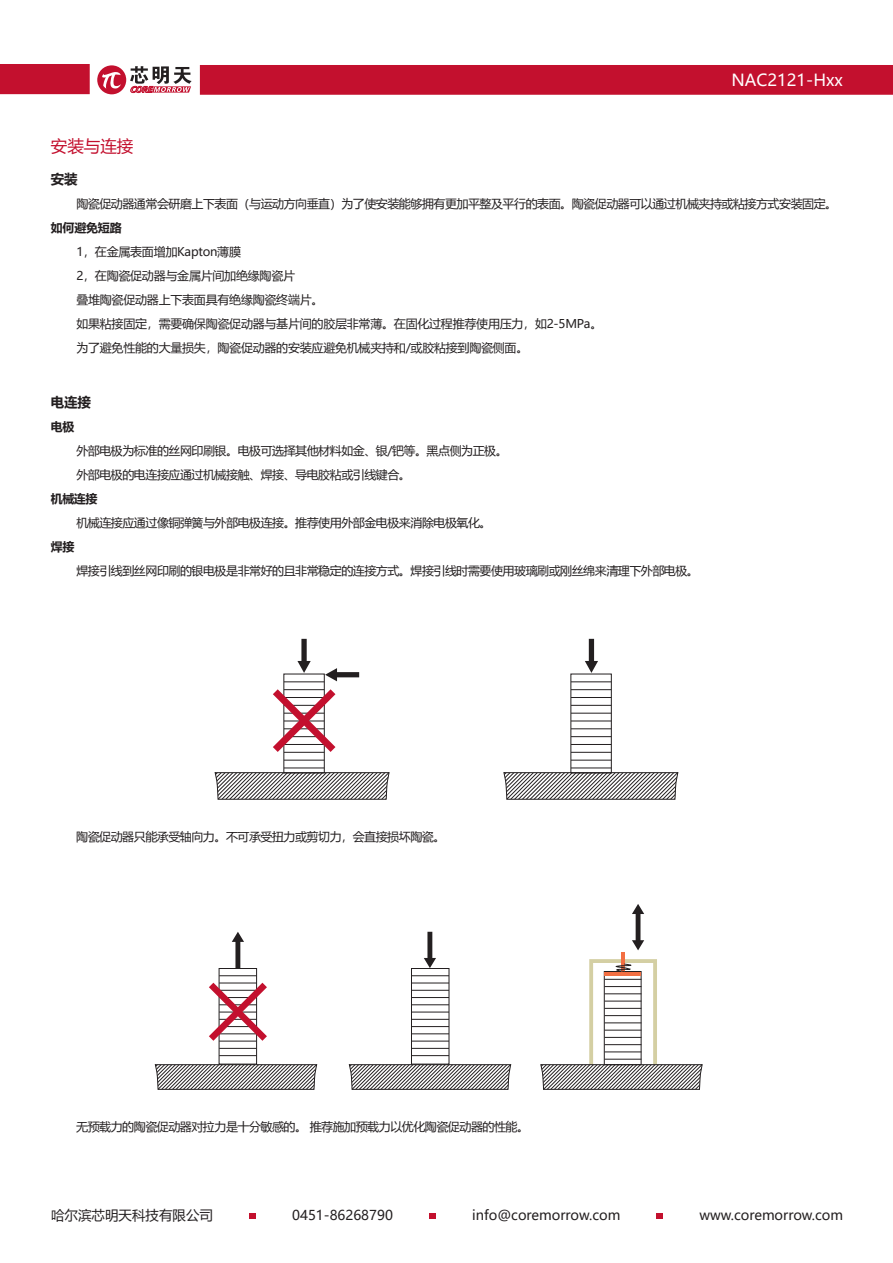
<style>
.page{position:relative;width:893px;height:1263px;background:#fff}
.page>*{position:absolute;margin:0;border:0;box-sizing:border-box;transform-origin:0 0}
.t1{font:16.5px "Microsoft Ya Hei";color:#fff}
.t2{font:16.5px "Microsoft Ya Hei";color:#c3102e}
.t3{font:13.5px "Microsoft Ya Hei";color:#231f20}
.t4{font:700 13.5px "Microsoft Ya Hei";color:#231f20}
.t5{font:12px/24px "Microsoft Ya Hei";letter-spacing:-.04em;color:#231f20}
.t6{font:12px/24px "Microsoft Ya Hei";letter-spacing:-.02em;color:#231f20}
.t7{font:700 12px "Microsoft Ya Hei";letter-spacing:-.03em;color:#231f20}
</style>
<div class="page">
<hr style="left:571px;top:767px;width:40px;height:1px;background:#231f20">
<hr style="left:571px;top:760px;width:40px;height:1px;background:#231f20">
<hr style="left:571px;top:752px;width:40px;height:1px;background:#231f20">
<hr style="left:571px;top:744px;width:40px;height:1px;background:#231f20">
<hr style="left:571px;top:736px;width:40px;height:1px;background:#231f20">
<hr style="left:571px;top:728px;width:40px;height:1px;background:#231f20">
<hr style="left:571px;top:721px;width:40px;height:1px;background:#231f20">
<hr style="left:571px;top:713px;width:40px;height:1px;background:#231f20">
<hr style="left:571px;top:705px;width:40px;height:1px;background:#231f20">
<hr style="left:571px;top:697px;width:40px;height:1px;background:#231f20">
<hr style="left:571px;top:689px;width:40px;height:1px;background:#231f20">
<hr style="left:571px;top:681px;width:40px;height:1px;background:#231f20">
<div style="left:570px;top:674px;width:42px;height:99px;border:1px solid #231f20"></div>
<svg style="left:585px;top:639px;width:13px;height:34px"></svg>
<svg style="left:503px;top:772px;width:176px;height:28px"></svg>
<hr style="left:284px;top:767px;width:40px;height:1px;background:#231f20">
<hr style="left:284px;top:760px;width:40px;height:1px;background:#231f20">
<hr style="left:284px;top:752px;width:40px;height:1px;background:#231f20">
<hr style="left:284px;top:681px;width:40px;height:1px;background:#231f20">
<div style="left:283px;top:674px;width:42px;height:99px;border:1px solid #231f20"></div>
<svg style="left:273px;top:689px;width:62px;height:63px"></svg>
<svg style="left:325px;top:668px;width:34px;height:13px"></svg>
<svg style="left:297px;top:639px;width:14px;height:34px"></svg>
<svg style="left:214px;top:772px;width:176px;height:28px"></svg>
<hr style="left:412px;top:1055px;width:37px;height:1px;background:#231f20">
<hr style="left:219px;top:1055px;width:38px;height:1px;background:#231f20">
<hr style="left:412px;top:1048px;width:37px;height:1px;background:#231f20">
<hr style="left:219px;top:1048px;width:38px;height:1px;background:#231f20">
<hr style="left:412px;top:1041px;width:37px;height:1px;background:#231f20">
<hr style="left:219px;top:1041px;width:38px;height:1px;background:#231f20">
<hr style="left:412px;top:1033px;width:37px;height:1px;background:#231f20">
<hr style="left:412px;top:1026px;width:37px;height:1px;background:#231f20">
<hr style="left:412px;top:1019px;width:37px;height:1px;background:#231f20">
<hr style="left:412px;top:1012px;width:37px;height:1px;background:#231f20">
<hr style="left:412px;top:1004px;width:37px;height:1px;background:#231f20">
<hr style="left:412px;top:997px;width:37px;height:1px;background:#231f20">
<hr style="left:412px;top:990px;width:37px;height:1px;background:#231f20">
<hr style="left:412px;top:983px;width:37px;height:1px;background:#231f20">
<hr style="left:412px;top:975px;width:37px;height:1px;background:#231f20">
<hr style="left:219px;top:975px;width:38px;height:1px;background:#231f20">
<div style="left:411px;top:968px;width:38px;height:96px;border:1px solid #231f20"></div>
<div style="left:219px;top:968px;width:38px;height:96px;border:1px solid #231f20"></div>
<hr style="left:621px;top:952px;width:4px;height:20px;background:#f36f42">
<svg style="left:209px;top:983px;width:58px;height:58px"></svg>
<svg style="left:632px;top:904px;width:12px;height:46px"></svg>
<svg style="left:232px;top:932px;width:12px;height:36px"></svg>
<svg style="left:424px;top:932px;width:12px;height:36px"></svg>
<svg style="left:349px;top:1064px;width:162px;height:26px"></svg>
<svg style="left:540px;top:959px;width:163px;height:131px"></svg>
<svg style="left:155px;top:1064px;width:162px;height:26px"></svg>
<div style="left:200px;top:65px;width:693px;height:30px;background:#c3102e"></div>
<div style="left:0;top:64px;width:90px;height:30px;background:#c3102e"></div>
<div style="left:97px;top:65px;width:29px;height:29px;background:#c3102e;border-radius:50%"></div>
<svg style="left:102px;top:72px;width:19px;height:17px"></svg>
<svg style="left:130px;top:66px;width:62px;height:27px"></svg>
<svg style="left:250px;top:1213px;width:6px;height:5px"></svg>
<div style="left:429px;top:1212px;width:7px;height:6px;background:#c3102e"></div>
<svg style="left:657px;top:1213px;width:6px;height:5px"></svg>
<h1 class="t2" style="left:51px;top:135px;width:84px">安装与连接</h1>
<h1 class="t1" style="left:731px;top:69px;width:113px">NAC2121-Hxx</h1>
<p class="t4" style="left:51px;top:170px;width:28px">安装</p>
<p class="t5" style="left:76px;top:191px;width:762px">陶瓷促动器通常会研磨上下表面（与运动方向垂直）为了使安装能够拥有更加平整及平行的表面。陶瓷促动器可以通过机械夹持或粘接方式安装固定。</p>
<p class="t7" style="left:51px;top:219px;width:72px">如何避免短路</p>
<p class="t6" style="left:76px;top:239px;width:527px">1，在金属表面增加Kapton薄膜<br>2，在陶瓷促动器与金属片间加绝缘陶瓷片<br>叠堆陶瓷促动器上下表面具有绝缘陶瓷终端片。<br>如果粘接固定，需要确保陶瓷促动器与基片间的胶层非常薄。在固化过程推荐使用压力，如2-5MPa。为了避免性能的大量损失，陶瓷促动器的安装应避免机械夹持和/或胶粘接到陶瓷侧面。</p>
<p class="t4" style="left:51px;top:393px;width:41px">电连接</p>
<p class="t7" style="left:51px;top:418px;width:25px">电极</p>
<p class="t5" style="left:76px;top:438px;width:433px">外部电极为标准的丝网印刷银。电极可选择其他材料如金、银/钯等。黑点侧为正极。外部电极的电连接应通过机械接触、焊接、导电胶粘或引线键合。</p>
<p class="t7" style="left:51px;top:490px;width:48px">机械连接</p>
<p class="t5" style="left:76px;top:510px;width:417px">机械连接应通过像铜弹簧与外部电极连接。推荐使用外部金电极来消除电极氧化。</p>
<p class="t7" style="left:51px;top:538px;width:25px">焊接</p>
<p class="t5" style="left:76px;top:558px;width:624px">焊接引线到丝网印刷的银电极是非常好的且非常稳定的连接方式。焊接引线时需要使用玻璃刷或刚丝绵来清理下外部电极。</p>
<p class="t5" style="left:76px;top:824px;width:371px">陶瓷促动器只能承受轴向力。不可承受扭力或剪切力，会直接损坏陶瓷。</p>
<p class="t5" style="left:76px;top:1114px;width:454px">无预载力的陶瓷促动器对拉力是十分敏感的。 推荐施加预载力以优化陶瓷促动器的性能。</p>
<p class="t3" style="left:51px;top:1205px;width:163px">哈尔滨芯明天科技有限公司</p>
<p class="t3" style="left:292px;top:1205px;width:102px">0451-86268790</p>
<p class="t3" style="left:472px;top:1205px;width:150px">info@coremorrow.com</p>
<p class="t3" style="left:699px;top:1205px;width:145px">www.coremorrow.com</p>
</div>
